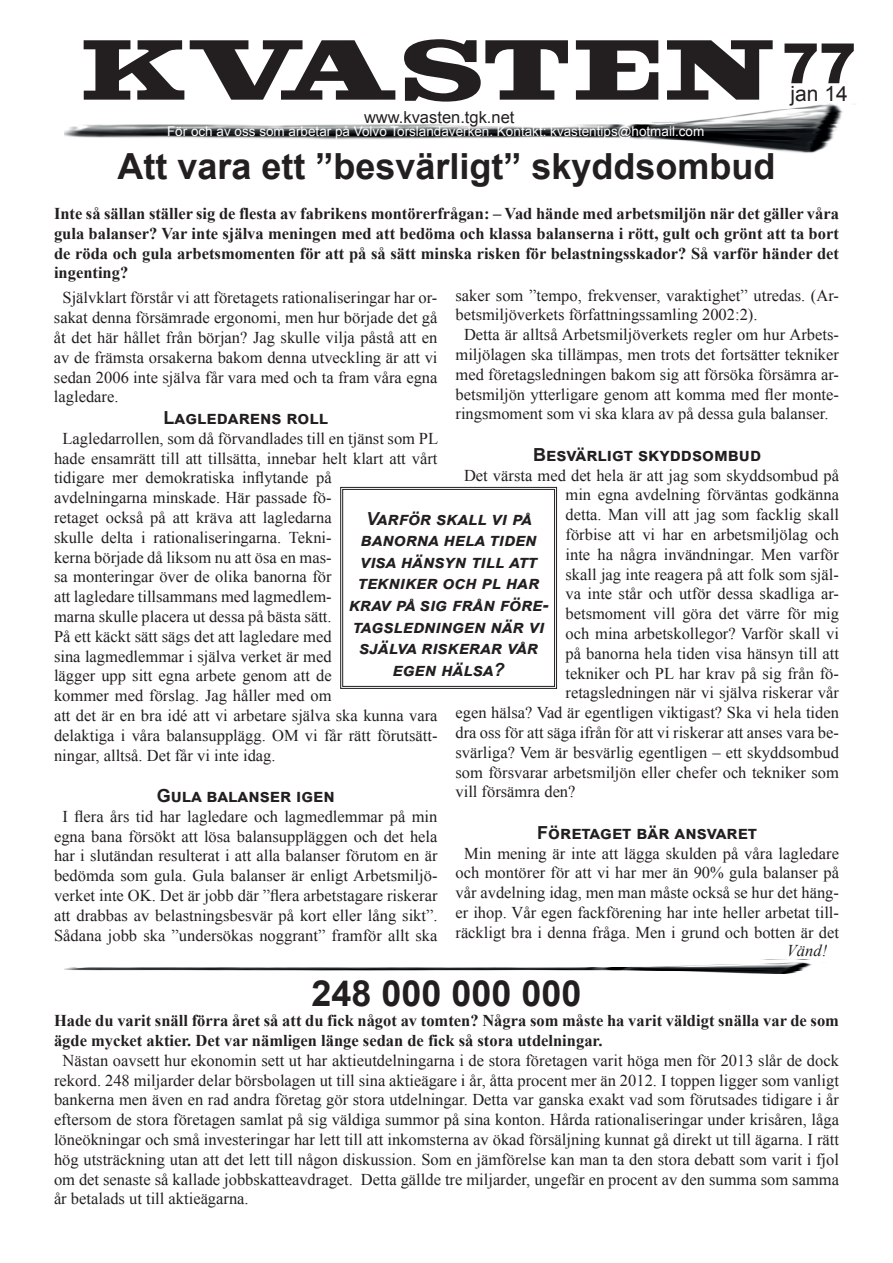
<style>
.page{position:relative;width:893px;height:1263px;background:#fff}
.page>*{position:absolute;margin:0;border:0;box-sizing:border-box;transform-origin:0 0}
.t1{font:900 55.5px "Arial";color:#231f20}
.t2{font:700 36px "Arial";color:#231f20}
.t3{font:21px "Arial";color:#231f20}
.t4{font:italic 700 18px/21.6px "Arial";color:#231f20;text-align:center}
.t5{font:700 18px "Arial";color:#231f20}
.t6{font:16.5px/19.8px "Times New Roman";color:#231f20;text-align:justify}
.t7{font:700 16.5px/19.8px "Times New Roman";color:#231f20}
.t8{font:16.5px "Arial";color:#231f20}
.t9{font:italic 16.5px "Times New Roman";color:#231f20}
.t10{font:13.5px "Arial";color:#fff}
</style>
<div class="page">
<img style="left:65px;top:959px;width:747px;height:15px">
<img style="left:64px;top:103px;width:791px;height:50px">
<svg style="left:576px;top:40px;width:82px;height:60px"></svg>
<svg style="left:667px;top:40px;width:106px;height:60px"></svg>
<svg style="left:190px;top:40px;width:205px;height:60px"></svg>
<svg style="left:404px;top:39px;width:164px;height:63px"></svg>
<svg style="left:84px;top:40px;width:100px;height:60px"></svg>
<svg style="left:340px;top:486px;width:218px;height:203px"></svg>
<div style="left:342px;top:489px;width:213px;height:198px;border:1px solid #231f20"></div>
<p class="t8" style="left:364px;top:106px;width:152px">www.kvasten.tgk.net</p>
<p class="t10" style="left:167px;top:122px;width:539px">För och av oss som arbetar på Volvo Torslandaverken. Kontakt: kvastentips@hotmail.com</p>
<h1 class="t1" style="left:782px;top:23px;width:76px">77</h1>
<p class="t3" style="left:790px;top:79px;width:59px">jan 14</p>
<h2 class="t2" style="left:117px;top:141px;width:660px">Att vara ett ”besvärligt” skyddsombud</h2>
<p class="t7" style="left:54px;top:203px;width:786px;text-align:justify">Inte så sällan ställer sig de flesta av fabrikens montörerfrågan: – Vad hände med arbetsmiljön när det gäller våra gula balanser? Var inte själva meningen med att bedöma och klassa balanserna i rött, gult och grönt att ta bort de röda och gula arbetsmomenten för att på så sätt minska risken för belastningsskador? Så varför händer det ingenting?</p>
<p class="t6" style="left:455px;top:285px;width:385px">saker som ”tempo, frekvenser, varaktighet” utredas. (Ar-</p>
<p class="t6" style="left:455px;top:304px;width:304px">betsmiljöverkets författningssamling 2002:2).</p>
<p class="t6" style="left:464px;top:324px;width:376px">Detta är alltså Arbetsmiljöverkets regler om hur Arbets-</p>
<p class="t6" style="left:455px;top:344px;width:385px">miljölagen ska tillämpas, men trots det fortsätter tekniker</p>
<p class="t6" style="left:455px;top:364px;width:385px">med företagsledningen bakom sig att försöka försämra ar-</p>
<p class="t6" style="left:455px;top:384px;width:385px">betsmiljön ytterligare genom att komma med fler monte-</p>
<p class="t6" style="left:455px;top:403px;width:374px">ringsmoment som vi ska klara av på dessa gula balanser.</p>
<p class="t5" style="left:533px;top:442px;width:229px">Besvärligt skyddsombud</p>
<p class="t6" style="left:464px;top:465px;width:376px">Det värsta med det hela är att jag som skyddsombud på</p>
<p class="t6" style="left:566px;top:484px;width:275px">min egna avdelning förväntas godkänna</p>
<p class="t6" style="left:566px;top:504px;width:275px">detta. Man vill att jag som facklig skall</p>
<p class="t6" style="left:566px;top:524px;width:275px">förbise att vi har en arbetsmiljölag och</p>
<p class="t6" style="left:566px;top:544px;width:275px">inte ha några invändningar. Men varför</p>
<p class="t6" style="left:566px;top:564px;width:275px">skall jag inte reagera på att folk som själ-</p>
<p class="t6" style="left:566px;top:583px;width:275px">va inte står och utför dessa skadliga ar-</p>
<p class="t6" style="left:566px;top:603px;width:275px">betsmoment vill göra det värre för mig</p>
<p class="t6" style="left:566px;top:623px;width:275px">och mina arbetskollegor? Varför skall vi</p>
<p class="t6" style="left:566px;top:643px;width:275px">på banorna hela tiden visa hänsyn till att</p>
<p class="t6" style="left:566px;top:663px;width:275px">tekniker och PL har krav på sig från fö-</p>
<p class="t6" style="left:566px;top:682px;width:275px">retagsledningen när vi själva riskerar vår</p>
<p class="t6" style="left:455px;top:702px;width:385px">egen hälsa? Vad är egentligen viktigast? Ska vi hela tiden</p>
<p class="t6" style="left:455px;top:722px;width:385px">dra oss för att säga ifrån för att vi riskerar att anses vara be-</p>
<p class="t6" style="left:455px;top:742px;width:385px">svärliga? Vem är besvärlig egentligen – ett skyddsombud</p>
<p class="t6" style="left:455px;top:762px;width:385px">som försvarar arbetsmiljön eller chefer och tekniker som</p>
<p class="t6" style="left:455px;top:781px;width:122px">vill försämra den?</p>
<p class="t5" style="left:537px;top:820px;width:221px">Företaget bär ansvaret</p>
<p class="t6" style="left:455px;top:843px;width:385px;text-align:center">Min mening är inte att lägga skulden på våra lagledare och montörer för att vi har mer än 90% gula balanser på vår avdelning idag, men man måste också se hur det häng&shy;er ihop. Vår egen fackförening har inte heller arbetat till&shy;räckligt bra i denna fråga. Men i grund och botten är det</p>
<p class="t6" style="left:54px;top:287px;width:385px;text-indent:9px">Självklart förstår vi att företagets rationaliseringar har or&shy;sakat denna försämrade ergonomi, men hur började det gå åt det här hållet från början? Jag skulle vilja påstå att en av de främsta orsakerna bakom denna utveckling är att vi sedan 2006 inte själva får vara med och ta fram våra egna lagledare.</p>
<p class="t5" style="left:164px;top:405px;width:166px">Lagledarens roll</p>
<p class="t6" style="left:54px;top:428px;width:386px;text-align:left;text-indent:8px">Lagledarrollen, som då förvandlades till en tjänst som PL hade ensamrätt till att tillsätta, innebar helt klart att vårt tidigare mer demokratiska inflytande på<br>avdelningarna minskade. Här passade fö-<br>retaget också på att kräva att lagledarna<br>skulle delta i rationaliseringarna. Tekni-<br>kerna började då liksom nu att ösa en mas-<br>sa monteringar över de olika banorna för<br>att lagledare tillsammans med lagmedlem-<br>marna skulle placera ut dessa på bästa sätt.<br>På ett käckt sätt sägs det att lagledare med<br>sina lagmedlemmar i själva verket är med<br>lägger upp sitt egna arbete genom att de<br>kommer med förslag. Jag håller med om<br>att det är en bra idé att vi arbetare själva ska kunna vara delaktiga i våra balansupplägg. OM vi får rätt förutsätt&shy;ningar, alltså. Det får vi inte idag.</p>
<p class="t5" style="left:157px;top:783px;width:180px">Gula balanser igen</p>
<p class="t6" style="left:54px;top:806px;width:385px;text-align:center">I flera års tid har lagledare och lagmedlemmar på min egna bana försökt att lösa balansuppläggen och det hela har i slutändan resulterat i att alla balanser förutom en är bedömda som gula. Gula balanser är enligt Arbetsmiljö&shy;verket inte OK. Det är jobb där ”flera arbetstagare riskerar att drabbas av belastningsbesvär på kort eller lång sikt”.<br>Sådana jobb ska ”undersökas noggrant” framför allt ska</p>
<p class="t4" style="left:349px;top:508px;width:201px">Varför skall vi på banorna hela tiden visa hänsyn till att tekniker och pl har krav på sig från före&shy;tagsledningen när vi själva riskerar vår egen hälsa?</p>
<p class="t9" style="left:787px;top:939px;width:42px">Vänd!</p>
<h2 class="t2" style="left:311px;top:968px;width:272px">248 000 000 000</h2>
<p class="t7" style="left:54px;top:1010px;width:786px">Hade du varit snäll förra året så att du fick något av tomten? Några som måste ha varit väldigt snälla var de som ägde mycket aktier. Det var nämligen länge sedan de fick så stora utdelningar.</p>
<p class="t6" style="left:54px;top:1050px;width:786px;text-indent:8px">Nästan oavsett hur ekonomin sett ut har aktieutdelningarna i de stora företagen varit höga men för 2013 slår de dock rekord. 248 miljarder delar börsbolagen ut till sina aktieägare i år, åtta procent mer än 2012. I toppen ligger som vanligt bankerna men även en rad andra företag gör stora utdelningar. Detta var ganska exakt vad som förutsades tidigare i år eftersom de stora företagen samlat på sig väldiga summor på sina konton. Hårda rationaliseringar under krisåren, låga löneökningar och små investeringar har lett till att inkomsterna av ökad försäljning kunnat gå direkt ut till ägarna. I rätt hög utsträckning utan att det lett till någon diskussion. Som en jämförelse kan man ta den stora debatt som varit i fjol om det senaste så kallade jobbskatteavdraget. Detta gällde tre miljarder, ungefär en procent av den summa som samma år betalads ut till aktieägarna.</p>
</div>
